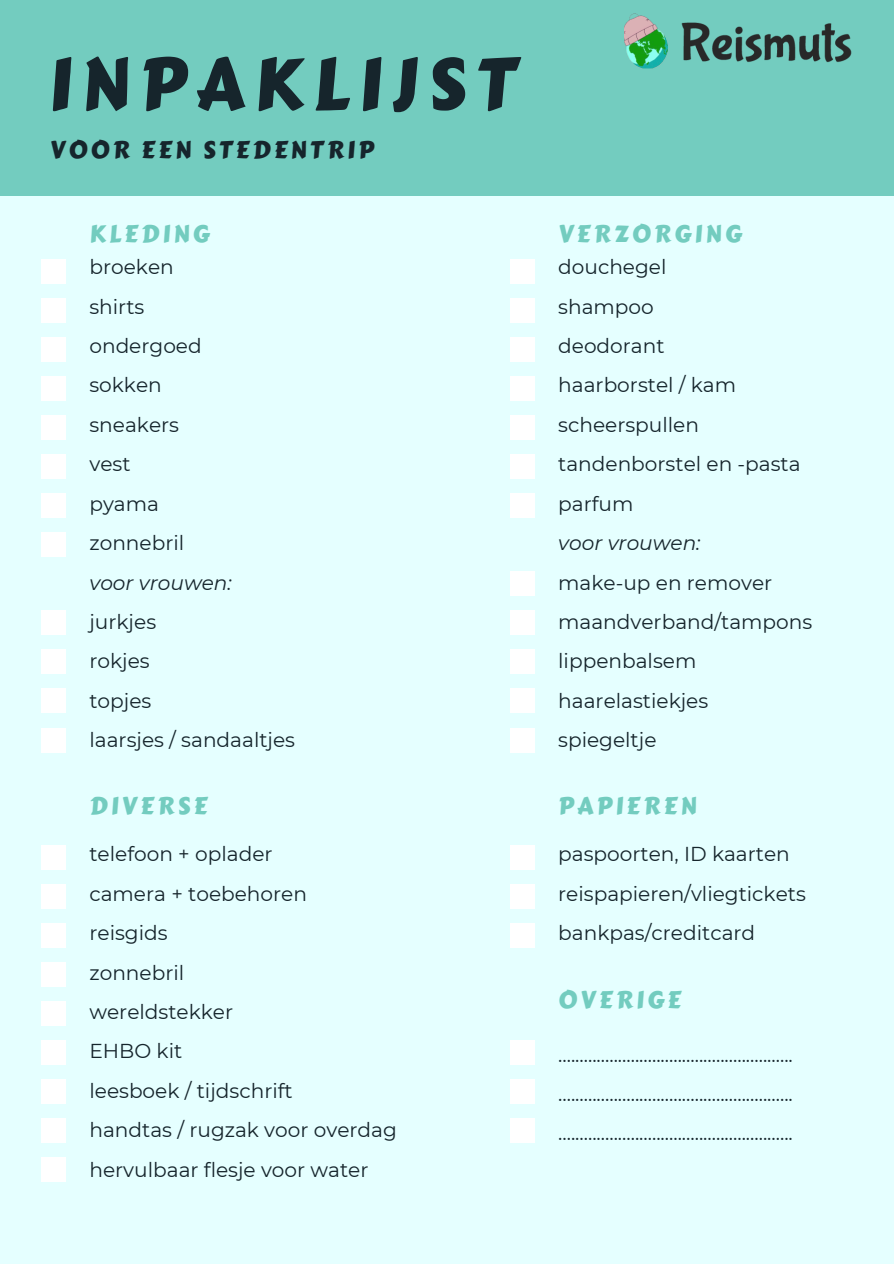
<style>
.page{position:relative;width:894px;height:1264px;background:#fff}
.page>*{position:absolute;margin:0;border:0;box-sizing:border-box;transform-origin:0 0}
.t1{font:72px "Carter One";letter-spacing:.13em;color:#16252c}
.t2{font:24px "Carter One";letter-spacing:.13em;color:#73ccbf}
.t3{font:24px "Carter One";letter-spacing:.13em;color:#16252c}
.t4{font:20.1px/39.5px "Montserrat";color:#16252c}
.t5{font:italic 20.1px "Montserrat";color:#16252c}
</style>
<div class="page">
<div style="left:0;top:0;width:893px;height:1263px;background:#e5ffff"></div>
<div style="left:0;top:0;width:893px;height:196px;background:#73ccbf"></div>
<img style="left:624px;top:13px;width:228px;height:56px">
<div style="left:510px;top:259px;width:24px;height:25px;background:#fff"></div>
<div style="left:510px;top:298px;width:24px;height:25px;background:#fff"></div>
<div style="left:510px;top:337px;width:24px;height:25px;background:#fff"></div>
<div style="left:510px;top:376px;width:24px;height:25px;background:#fff"></div>
<div style="left:510px;top:415px;width:24px;height:25px;background:#fff"></div>
<div style="left:510px;top:454px;width:24px;height:25px;background:#fff"></div>
<div style="left:510px;top:493px;width:24px;height:25px;background:#fff"></div>
<div style="left:510px;top:571px;width:24px;height:25px;background:#fff"></div>
<div style="left:510px;top:610px;width:24px;height:25px;background:#fff"></div>
<div style="left:510px;top:649px;width:24px;height:25px;background:#fff"></div>
<div style="left:510px;top:688px;width:24px;height:25px;background:#fff"></div>
<div style="left:510px;top:727px;width:24px;height:25px;background:#fff"></div>
<div style="left:510px;top:845px;width:24px;height:24px;background:#fff"></div>
<div style="left:510px;top:884px;width:24px;height:24px;background:#fff"></div>
<div style="left:510px;top:923px;width:24px;height:24px;background:#fff"></div>
<div style="left:510px;top:1040px;width:24px;height:24px;background:#fff"></div>
<div style="left:510px;top:1079px;width:24px;height:24px;background:#fff"></div>
<div style="left:510px;top:1118px;width:24px;height:24px;background:#fff"></div>
<div style="left:42px;top:259px;width:24px;height:25px;background:#fff"></div>
<div style="left:42px;top:298px;width:24px;height:25px;background:#fff"></div>
<div style="left:42px;top:337px;width:24px;height:25px;background:#fff"></div>
<div style="left:42px;top:376px;width:24px;height:25px;background:#fff"></div>
<div style="left:42px;top:415px;width:24px;height:25px;background:#fff"></div>
<div style="left:42px;top:454px;width:24px;height:25px;background:#fff"></div>
<div style="left:42px;top:493px;width:24px;height:25px;background:#fff"></div>
<div style="left:42px;top:532px;width:24px;height:25px;background:#fff"></div>
<div style="left:42px;top:610px;width:24px;height:25px;background:#fff"></div>
<div style="left:42px;top:649px;width:24px;height:25px;background:#fff"></div>
<div style="left:42px;top:688px;width:24px;height:25px;background:#fff"></div>
<div style="left:42px;top:727px;width:24px;height:25px;background:#fff"></div>
<div style="left:42px;top:845px;width:24px;height:24px;background:#fff"></div>
<div style="left:42px;top:884px;width:24px;height:24px;background:#fff"></div>
<div style="left:42px;top:923px;width:24px;height:24px;background:#fff"></div>
<div style="left:42px;top:962px;width:24px;height:24px;background:#fff"></div>
<div style="left:42px;top:1001px;width:24px;height:24px;background:#fff"></div>
<div style="left:42px;top:1040px;width:24px;height:24px;background:#fff"></div>
<div style="left:42px;top:1079px;width:24px;height:24px;background:#fff"></div>
<div style="left:42px;top:1118px;width:24px;height:24px;background:#fff"></div>
<div style="left:42px;top:1157px;width:24px;height:24px;background:#fff"></div>
<h1 class="t1" style="left:48px;top:29px;width:469px">INPAKLIJST</h1>
<p class="t3" style="left:50px;top:131px;width:325px">VOOR EEN STEDENTRIP</p>
<p class="t2" style="left:89px;top:215px;width:122px">KLEDING</p>
<p class="t4" style="left:89px;top:247px;width:114px">broeken shirts ondergoed sokken sneakers vest pyama zonnebril</p>
<p class="t5" style="left:89px;top:570px;width:144px">voor vrouwen:</p>
<p class="t4" style="left:89px;top:602px;width:207px">jurkjes<br>rokjes<br>topjes<br>laarsjes / sandaaltjes</p>
<p class="t2" style="left:89px;top:787px;width:119px">DIVERSE</p>
<p class="t4" style="left:89px;top:834px;width:309px">telefoon + oplader<br>camera + toebehoren<br>reisgids<br>zonnebril<br>wereldstekker<br>EHBO kit<br>leesboek / tijdschrift<br>handtas / rugzak voor overdag hervulbaar flesje voor water</p>
<p class="t2" style="left:558px;top:215px;width:185px">VERZORGING</p>
<p class="t4" style="left:558px;top:247px;width:244px">douchegel<br>shampoo<br>deodorant<br>haarborstel / kam scheerspullen tandenborstel en -pasta parfum</p>
<p class="t5" style="left:558px;top:530px;width:144px">voor vrouwen:</p>
<p class="t4" style="left:558px;top:562px;width:255px">make-up en remover maandverband/tampons lippenbalsem haarelastiekjes<br>spiegeltje</p>
<p class="t2" style="left:558px;top:787px;width:140px">PAPIEREN</p>
<p class="t4" style="left:558px;top:834px;width:249px">paspoorten, ID kaarten reispapieren/vliegtickets bankpas/creditcard</p>
<p class="t2" style="left:558px;top:980px;width:124px">OVERIGE</p>
<p class="t4" style="left:558px;top:1034px;width:236px;text-align:justify">....................................................... ....................................................... .......................................................</p>
</div>
